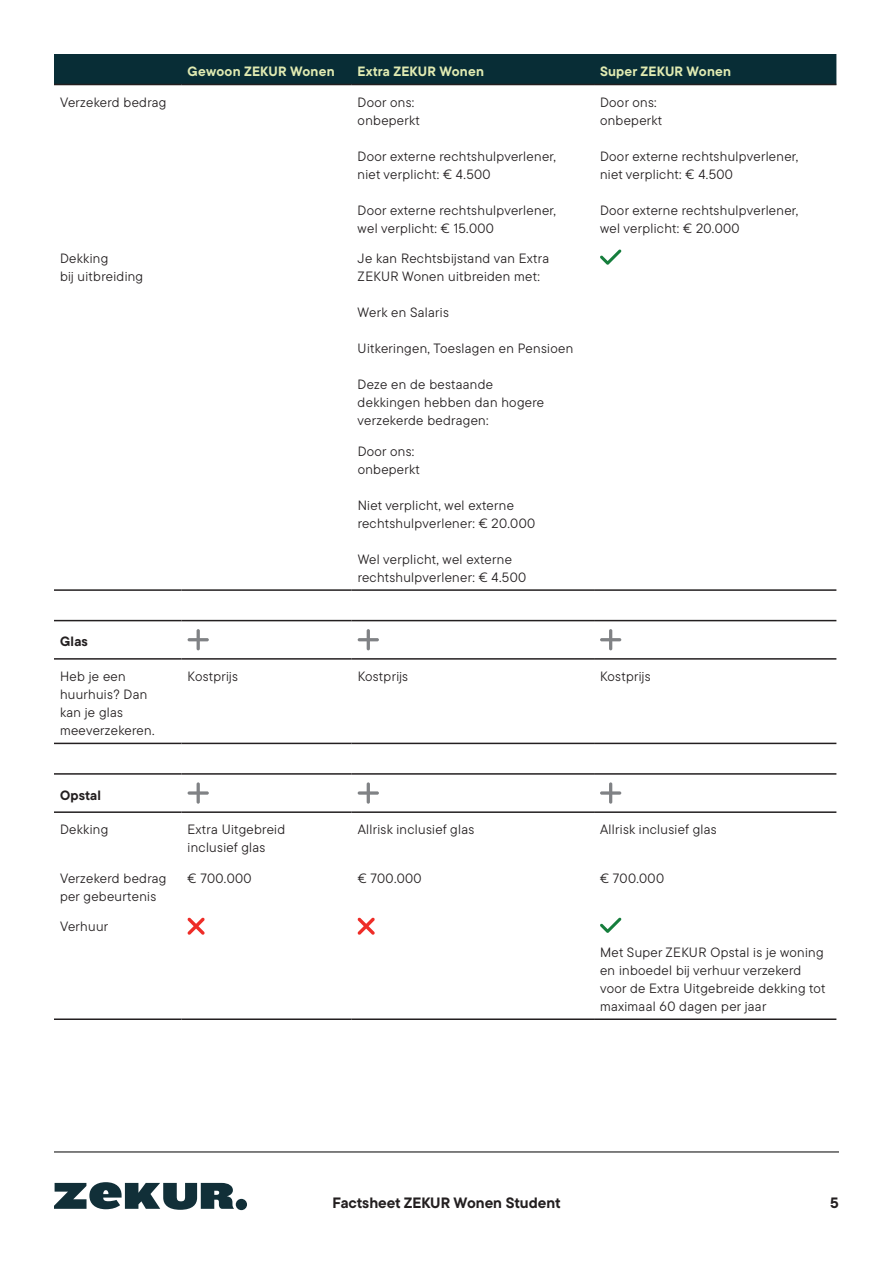
<style>
.page{position:relative;width:893px;height:1263px;background:#fff}
.page>*{position:absolute;margin:0;border:0;box-sizing:border-box;transform-origin:0 0}
.t1{font:700 15px "TT Commons Pro";color:#231f20}
.t2{font:13.5px/18px "TT Commons Pro";letter-spacing:.025em;color:#231f20}
.t3{font:700 13.5px "TT Commons Pro";letter-spacing:.015em;color:#e1ebb2}
.t4{font:700 13.5px "TT Commons Pro";letter-spacing:.015em;color:#231f20}
</style>
<div class="page">
<hr style="left:54px;top:1152px;width:785px;height:1px;background:#000">
<svg style="left:54px;top:1182px;width:180px;height:28px"></svg>
<div style="left:236px;top:1199px;width:11px;height:11px;background:#112f38;border-radius:50%"></div>
<div style="left:54px;top:54px;width:782px;height:30px;background:#082d36"></div>
<hr style="left:54px;top:1018px;width:128px;height:2px;background:#231f20">
<hr style="left:182px;top:1018px;width:170px;height:2px;background:#231f20">
<hr style="left:352px;top:1018px;width:242px;height:2px;background:#231f20">
<hr style="left:594px;top:1018px;width:242px;height:2px;background:#231f20">
<hr style="left:54px;top:589px;width:128px;height:2px;background:#231f20">
<hr style="left:182px;top:589px;width:170px;height:2px;background:#231f20">
<hr style="left:352px;top:589px;width:242px;height:2px;background:#231f20">
<hr style="left:594px;top:589px;width:242px;height:2px;background:#231f20">
<hr style="left:54px;top:620px;width:128px;height:1px;background:#231f20">
<hr style="left:182px;top:620px;width:170px;height:1px;background:#231f20">
<hr style="left:352px;top:620px;width:242px;height:1px;background:#231f20">
<hr style="left:594px;top:620px;width:242px;height:1px;background:#231f20">
<hr style="left:54px;top:658px;width:128px;height:2px;background:#231f20">
<hr style="left:182px;top:658px;width:170px;height:2px;background:#231f20">
<hr style="left:352px;top:658px;width:242px;height:2px;background:#231f20">
<hr style="left:594px;top:658px;width:242px;height:2px;background:#231f20">
<hr style="left:54px;top:743px;width:128px;height:1px;background:#231f20">
<hr style="left:182px;top:743px;width:170px;height:1px;background:#231f20">
<hr style="left:352px;top:743px;width:242px;height:1px;background:#231f20">
<hr style="left:594px;top:743px;width:242px;height:1px;background:#231f20">
<hr style="left:54px;top:773px;width:128px;height:2px;background:#231f20">
<hr style="left:182px;top:773px;width:170px;height:2px;background:#231f20">
<hr style="left:352px;top:773px;width:242px;height:2px;background:#231f20">
<hr style="left:594px;top:773px;width:242px;height:2px;background:#231f20">
<hr style="left:54px;top:811px;width:128px;height:2px;background:#231f20">
<hr style="left:182px;top:811px;width:170px;height:2px;background:#231f20">
<hr style="left:352px;top:811px;width:242px;height:2px;background:#231f20">
<hr style="left:594px;top:811px;width:242px;height:2px;background:#231f20">
<hr style="left:54px;top:84px;width:128px;height:1px;background:#231f20">
<hr style="left:182px;top:84px;width:170px;height:1px;background:#231f20">
<hr style="left:352px;top:84px;width:242px;height:1px;background:#231f20">
<hr style="left:594px;top:84px;width:242px;height:1px;background:#231f20">
<svg style="left:600px;top:249px;width:21px;height:16px"></svg>
<svg style="left:188px;top:629px;width:21px;height:21px"></svg>
<svg style="left:358px;top:629px;width:21px;height:21px"></svg>
<svg style="left:600px;top:629px;width:21px;height:21px"></svg>
<svg style="left:188px;top:782px;width:21px;height:22px"></svg>
<svg style="left:358px;top:782px;width:21px;height:22px"></svg>
<svg style="left:600px;top:782px;width:21px;height:22px"></svg>
<svg style="left:187px;top:917px;width:18px;height:18px"></svg>
<svg style="left:357px;top:917px;width:18px;height:18px"></svg>
<svg style="left:600px;top:917px;width:21px;height:16px"></svg>
<p class="t3" style="left:188px;top:61px;width:149px">Gewoon ZEKUR Wonen</p>
<p class="t3" style="left:358px;top:61px;width:128px">Extra ZEKUR Wonen</p>
<p class="t3" style="left:600px;top:61px;width:133px">Super ZEKUR Wonen</p>
<p class="t2" style="left:60px;top:93px;width:108px">Verzekerd bedrag</p>
<p class="t2" style="left:358px;top:93px;width:64px">Door ons: onbeperkt</p>
<p class="t2" style="left:358px;top:147px;width:200px">Door externe rechtshulpverlener, niet verplicht: € 4.500</p>
<p class="t2" style="left:358px;top:201px;width:200px">Door externe rechtshulpverlener, wel verplicht: € 15.000</p>
<p class="t2" style="left:60px;top:249px;width:85px">Dekking<br>bij uitbreiding</p>
<p class="t2" style="left:358px;top:249px;width:193px">Je kan Rechtsbijstand van Extra<br>ZEKUR Wonen uitbreiden met:</p>
<p class="t2" style="left:358px;top:303px;width:93px">Werk en Salaris</p>
<p class="t2" style="left:358px;top:339px;width:217px">Uitkeringen, Toeslagen en Pensioen</p>
<p class="t2" style="left:358px;top:375px;width:188px">Deze en de bestaande dekkingen hebben dan hogere verzekerde bedragen:</p>
<p class="t2" style="left:358px;top:442px;width:64px">Door ons: onbeperkt</p>
<p class="t2" style="left:358px;top:496px;width:179px">Niet verplicht, wel externe rechtshulpverlener: € 20.000</p>
<p class="t2" style="left:358px;top:550px;width:170px">Wel verplicht, wel externe rechtshulpverlener: € 4.500</p>
<p class="t2" style="left:600px;top:93px;width:64px">Door ons: onbeperkt</p>
<p class="t2" style="left:600px;top:147px;width:200px">Door externe rechtshulpverlener, niet verplicht: € 4.500</p>
<p class="t2" style="left:600px;top:201px;width:200px">Door externe rechtshulpverlener, wel verplicht: € 20.000</p>
<p class="t4" style="left:60px;top:631px;width:29px">Glas</p>
<p class="t2" style="left:60px;top:667px;width:96px">Heb je een huurhuis? Dan kan je glas meeverzekeren.</p>
<p class="t2" style="left:188px;top:667px;width:52px">Kostprijs</p>
<p class="t2" style="left:358px;top:667px;width:52px">Kostprijs</p>
<p class="t2" style="left:600px;top:667px;width:52px">Kostprijs</p>
<p class="t4" style="left:60px;top:785px;width:43px">Opstal</p>
<p class="t2" style="left:60px;top:820px;width:50px">Dekking</p>
<p class="t2" style="left:188px;top:820px;width:99px">Extra Uitgebreid inclusief glas</p>
<p class="t2" style="left:358px;top:820px;width:118px">Allrisk inclusief glas</p>
<p class="t2" style="left:600px;top:820px;width:118px">Allrisk inclusief glas</p>
<p class="t2" style="left:60px;top:869px;width:108px">Verzekerd bedrag per gebeurtenis</p>
<p class="t2" style="left:188px;top:869px;width:66px">€ 700.000</p>
<p class="t2" style="left:358px;top:869px;width:66px">€ 700.000</p>
<p class="t2" style="left:600px;top:869px;width:66px">€ 700.000</p>
<p class="t2" style="left:60px;top:917px;width:50px">Verhuur</p>
<p class="t2" style="left:600px;top:943px;width:227px">Met Super ZEKUR Opstal is je woning en inboedel bij verhuur verzekerd voor de Extra Uitgebreide dekking tot maximaal 60 dagen per jaar</p>
<p class="t1" style="left:333px;top:1191px;width:230px">Factsheet ZEKUR Wonen Student</p>
<p class="t1" style="left:830px;top:1191px;width:10px">5</p>
</div>
